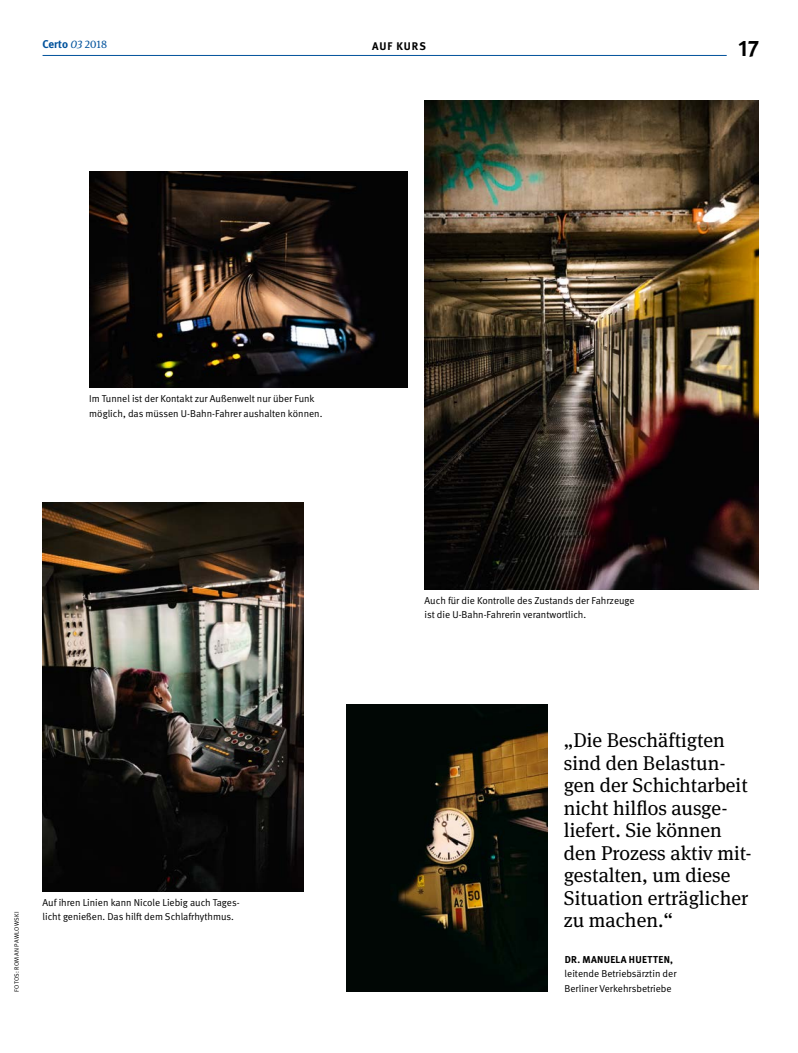
<style>
.page{position:relative;width:798px;height:1053px;background:#fff}
.page>*{position:absolute;margin:0;border:0;box-sizing:border-box;transform-origin:0 0}
.t1{font:700 22.5px "DGUV Meta";color:#000}
.t2{font:20px/22.5px "DGUV Meta Serif";color:#000}
.t3{font:700 11.25px "DGUV Meta";letter-spacing:-.005em;color:#00529c}
.t4{font:700 11.12px "DGUV Meta";letter-spacing:.085em;color:#000}
.t5{font:10px/14.4px "DGUV Meta";color:#000}
.t6{font:700 10px "DGUV Meta";letter-spacing:.03em;color:#000}
.t7{font:6.25px "DGUV Meta";letter-spacing:.045em;color:#000}
.s1{font-family:"DGUV Meta Serif";font-weight:400;font-style:italic;font-size:11.12px}
.s2{font-family:"DGUV Meta Serif";font-weight:400;font-size:11.12px}
</style>
<div class="page">
<img style="left:347px;top:704px;width:200px;height:287px">
<img style="left:43px;top:503px;width:261px;height:388px">
<img style="left:89px;top:172px;width:318px;height:216px">
<img style="left:424px;top:100px;width:334px;height:489px">
<hr style="left:43px;top:55px;width:683px;height:1px;background:#00529c">
<p class="t3" style="left:43px;top:38px;width:66px">Certo <span class="s1">03</span> <span class="s2">2018</span></p>
<p class="t4" style="left:372px;top:39px;width:55px">AUF KURS</p>
<h1 class="t1" style="left:738px;top:34px;width:22px">17</h1>
<p class="t5" style="left:89px;top:391px;width:234px">Im Tunnel ist der Kontakt zur Außenwelt nur über Funk möglich, das müssen U-Bahn-Fahrer aushalten können.</p>
<p class="t7" style="left:13px;top:991px;width:82px;rotate:-90deg">FOTOS: ROMAN PAWLOWSKI</p>
<p class="t5" style="left:43px;top:895px;width:198px">Auf ihren Linien kann Nicole Liebig auch Tages&shy;licht genießen. Das hilft dem Schlafrhythmus.</p>
<p class="t5" style="left:424px;top:593px;width:211px">Auch für die Kontrolle des Zustands der Fahrzeuge ist die U-Bahn-Fahrerin verantwortlich.</p>
<h2 class="t2" style="left:563px;top:729px;width:187px">„Die Beschäftigten sind den Belastun&shy;gen der Schichtarbeit nicht hilflos ausge&shy;liefert. Sie können den Prozess aktiv mit&shy;gestalten, um diese<br>Situation erträglicher zu machen.“</h2>
<p class="t6" style="left:564px;top:953px;width:110px">DR. MANUELA HUETTEN,</p>
<p class="t5" style="left:564px;top:966px;width:113px">leitende Betriebsärztin der<br>Berliner Verkehrsbetriebe</p>
</div>
